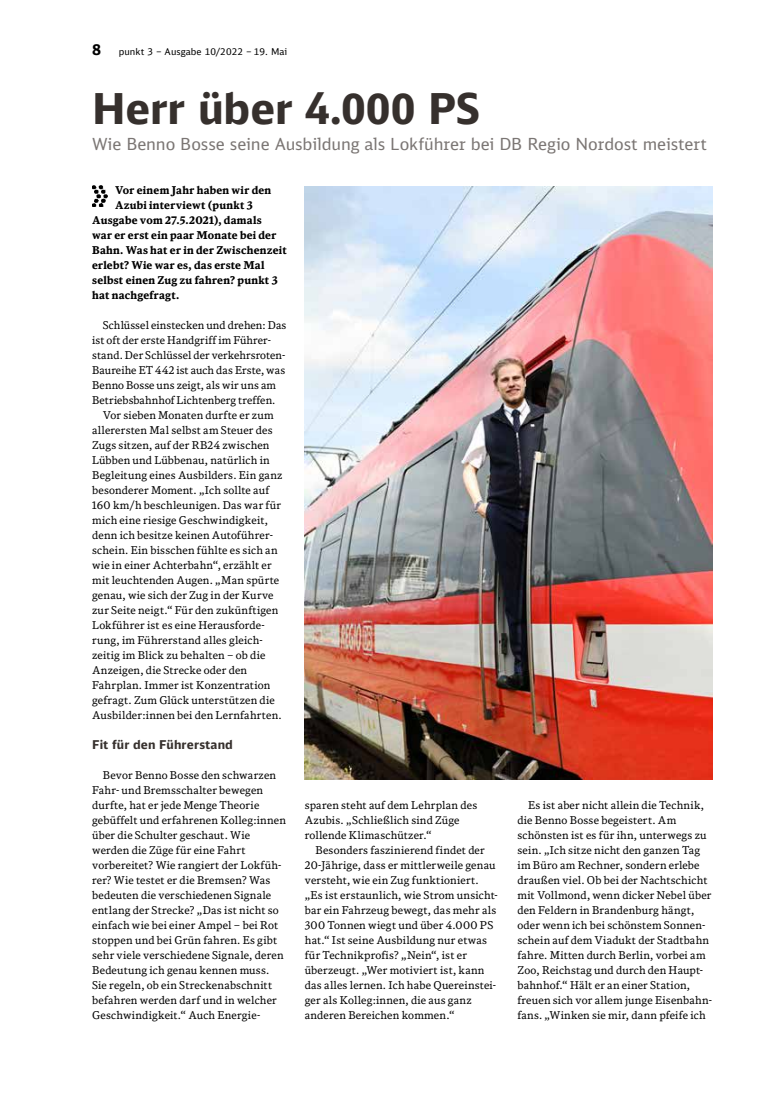
<style>
.page{position:relative;width:762px;height:1117px;background:#fff}
.page>*{position:absolute;margin:0;border:0;box-sizing:border-box;transform-origin:0 0}
.t1{font:700 42.5px "DB Sans Alternate";letter-spacing:-.005em;color:#36302d}
.t2{font:16.62px "DB Sans";letter-spacing:-.005em;color:#7b7674}
.t3{font:700 12.12px "DB Sans Alternate";letter-spacing:.01em;color:#36302d}
.t4{font:10.75px/15px "DB News";letter-spacing:.015em;color:#000}
.t5{font:700 10.75px "DB News";letter-spacing:.02em;color:#000}
.t6{font:9.38px "DB Sans";letter-spacing:.01em;color:#000}
.s1{font-weight:700;font-size:15px}
</style>
<div class="page">
<img style="left:92px;top:185px;width:16px;height:22px">
<img style="left:305px;top:186px;width:407px;height:593px">
<p class="t6" style="left:92px;top:46px;width:197px"><span class="s1">8</span> punkt 3 – Ausgabe 10/2022 – 19. Mai</p>
<p class="t1" style="left:92px;top:81px;width:390px">Herr über 4.000 PS</p>
<p class="t2" style="left:92px;top:134px;width:616px">Wie Benno Bosse seine Ausbildung als Lokführer bei DB Regio Nordost meistert</p>
<p class="t5" style="left:115px;top:183px;width:158px">Vor einem Jahr haben wir den</p>
<p class="t5" style="left:115px;top:198px;width:139px">Azubi interviewt (punkt 3</p>
<p class="t5" style="left:92px;top:213px;width:171px">Ausgabe vom 27.5.2021), damals</p>
<p class="t5" style="left:92px;top:228px;width:186px">war er erst ein paar Monate bei der</p>
<p class="t5" style="left:92px;top:243px;width:196px">Bahn. Was hat er in der Zwischenzeit</p>
<p class="t5" style="left:92px;top:258px;width:174px">erlebt? Wie war es, das erste Mal</p>
<p class="t5" style="left:92px;top:273px;width:187px">selbst einen Zug zu fahren? punkt 3</p>
<p class="t5" style="left:92px;top:288px;width:89px">hat nachgefragt.</p>
<p class="t4" style="left:103px;top:317px;width:185px">Schlüssel einstecken und drehen: Das</p>
<p class="t4" style="left:92px;top:332px;width:180px">ist oft der erste Handgriff im Führer-</p>
<p class="t4" style="left:92px;top:347px;width:195px">stand. Der Schlüssel der verkehrsroten-</p>
<p class="t4" style="left:92px;top:362px;width:195px">Baureihe ET 442 ist auch das Erste, was</p>
<p class="t4" style="left:92px;top:377px;width:185px">Benno Bosse uns zeigt, als wir uns am</p>
<p class="t4" style="left:92px;top:392px;width:185px">Betriebsbahnhof Lichtenberg treffen.</p>
<p class="t4" style="left:103px;top:407px;width:173px">Vor sieben Monaten durfte er zum</p>
<p class="t4" style="left:92px;top:422px;width:182px">allerersten Mal selbst am Steuer des</p>
<p class="t4" style="left:92px;top:437px;width:179px">Zugs sitzen, auf der RB24 zwischen</p>
<p class="t4" style="left:92px;top:452px;width:179px">Lübben und Lübbenau, natürlich in</p>
<p class="t4" style="left:92px;top:467px;width:192px">Begleitung eines Ausbilders. Ein ganz</p>
<p class="t4" style="left:92px;top:482px;width:179px">besonderer Moment. „Ich sollte auf</p>
<p class="t4" style="left:92px;top:497px;width:190px">160 km/h beschleunigen. Das war für</p>
<p class="t4" style="left:92px;top:512px;width:177px">mich eine riesige Geschwindigkeit,</p>
<p class="t4" style="left:92px;top:527px;width:182px">denn ich besitze keinen Autoführer-</p>
<p class="t4" style="left:92px;top:542px;width:187px">schein. Ein bisschen fühlte es sich an</p>
<p class="t4" style="left:92px;top:557px;width:181px">wie in einer Achterbahn“, erzählt er</p>
<p class="t4" style="left:92px;top:572px;width:189px">mit leuchtenden Augen. „Man spürte</p>
<p class="t4" style="left:92px;top:587px;width:183px">genau, wie sich der Zug in der Kurve</p>
<p class="t4" style="left:92px;top:602px;width:188px">zur Seite neigt.“ Für den zukünftigen</p>
<p class="t4" style="left:92px;top:617px;width:174px">Lokführer ist es eine Herausforde-</p>
<p class="t4" style="left:92px;top:632px;width:172px">rung, im Führerstand alles gleich-</p>
<p class="t4" style="left:92px;top:647px;width:175px">zeitig im Blick zu behalten – ob die</p>
<p class="t4" style="left:92px;top:662px;width:157px">Anzeigen, die Strecke oder den</p>
<p class="t4" style="left:92px;top:677px;width:180px">Fahrplan. Immer ist Konzentration</p>
<p class="t4" style="left:92px;top:692px;width:184px">gefragt. Zum Glück unterstützen die</p>
<p class="t4" style="left:92px;top:707px;width:191px">Ausbilder:innen bei den Lernfahrten.</p>
<p class="t3" style="left:92px;top:736px;width:142px">Fit für den Führerstand</p>
<p class="t4" style="left:92px;top:767px;width:195px;text-indent:11px">Bevor Benno Bosse den schwarzen Fahr- und Bremsschalter bewegen durfte, hat er jede Menge Theorie gebüffelt und erfahrenen Kolleg:innen über die Schulter geschaut. Wie werden die Züge für eine Fahrt vorbereitet? Wie rangiert der Lokfüh&shy;rer? Wie testet er die Bremsen? Was bedeuten die verschiedenen Signale entlang der Strecke? „Das ist nicht so einfach wie bei einer Ampel – bei Rot stoppen und bei Grün fahren. Es gibt sehr viele verschiedene Signale, deren Bedeutung ich genau kennen muss.<br>Sie regeln, ob ein Streckenabschnitt befahren werden darf und in welcher Geschwindigkeit.“ Auch Energie-</p>
<p class="t4" style="left:305px;top:797px;width:174px">sparen steht auf dem Lehrplan des</p>
<p class="t4" style="left:305px;top:812px;width:156px">Azubis. „Schließlich sind Züge</p>
<p class="t4" style="left:305px;top:827px;width:128px">rollende Klimaschützer.“</p>
<p class="t4" style="left:315px;top:842px;width:171px">Besonders faszinierend findet der</p>
<p class="t4" style="left:305px;top:857px;width:192px">20-Jährige, dass er mittlerweile genau</p>
<p class="t4" style="left:305px;top:872px;width:175px">versteht, wie ein Zug funktioniert.</p>
<p class="t4" style="left:305px;top:887px;width:194px">„Es ist erstaunlich, wie Strom unsicht-</p>
<p class="t4" style="left:305px;top:902px;width:193px">bar ein Fahrzeug bewegt, das mehr als</p>
<p class="t4" style="left:305px;top:917px;width:190px">300 Tonnen wiegt und über 4.000 PS</p>
<p class="t4" style="left:305px;top:932px;width:184px">hat.“ Ist seine Ausbildung nur etwas</p>
<p class="t4" style="left:305px;top:947px;width:164px">für Technikprofis? „Nein“, ist er</p>
<p class="t4" style="left:305px;top:962px;width:181px">überzeugt. „Wer motiviert ist, kann</p>
<p class="t4" style="left:305px;top:977px;width:193px">das alles lernen. Ich habe Quereinstei-</p>
<p class="t4" style="left:305px;top:992px;width:168px">ger als Kolleg:innen, die aus ganz</p>
<p class="t4" style="left:305px;top:1007px;width:151px">anderen Bereichen kommen.“</p>
<p class="t4" style="left:517px;top:797px;width:196px;text-indent:11px">Es ist aber nicht allein die Technik, die Benno Bosse begeistert. Am schönsten ist es für ihn, unterwegs zu sein. „Ich sitze nicht den ganzen Tag im Büro am Rechner, sondern erlebe draußen viel. Ob bei der Nachtschicht mit Vollmond, wenn dicker Nebel über den Feldern in Brandenburg hängt, oder wenn ich bei schönstem Sonnen&shy;schein auf dem Viadukt der Stadtbahn fahre. Mitten durch Berlin, vorbei am Zoo, Reichstag und durch den Haupt&shy;bahnhof.“ Hält er an einer Station, freuen sich vor allem junge Eisenbahn&shy;fans. „Winken sie mir, dann pfeife ich</p>
</div>
